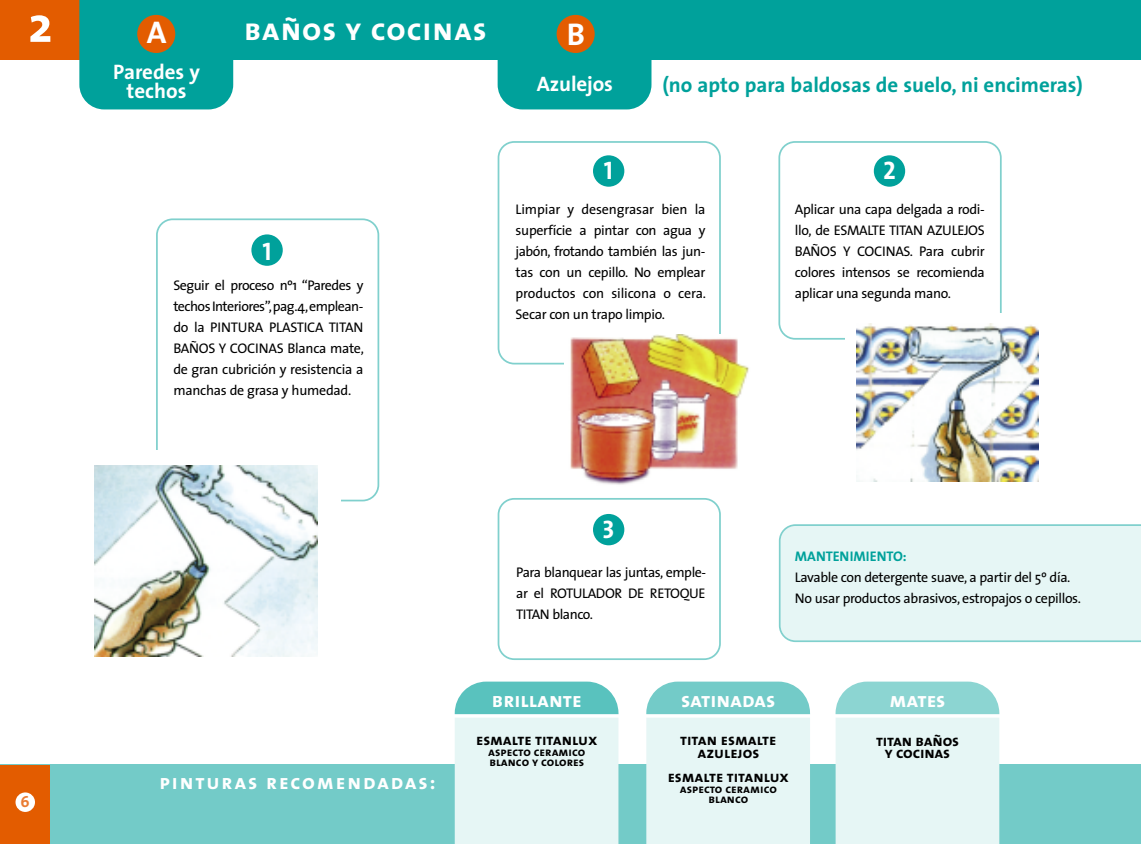
<style>
.page{position:relative;width:1141px;height:844px;background:#fff}
.page>*{position:absolute;margin:0;border:0;box-sizing:border-box;transform-origin:0 0}
.t1{font:700 50.75px "The Sans";color:#fff}
.t2{font:31.5px "The Sans Bold Caps";letter-spacing:.03em;color:#fff}
.t3{font:25.38px "The Sans Bold Caps";color:#fff}
.t4{font:700 21px "The Sans";color:#00a19b}
.t5{font:21px "The Sans Bold Caps";letter-spacing:.005em;color:#fff}
.t6{font:700 21px/19.2px "The Sans";letter-spacing:-.005em;color:#fff;text-align:center}
.t7{font:21px "The Sans Bold Caps";letter-spacing:.09em;color:#fff}
.t8{font:15.75px/12.2px "The Sans Bold Caps";letter-spacing:-.005em;color:#000;text-align:center}
.t9{font:700 15.75px "The Sans";color:#e97c33}
.t10{font:14px/21px "The Sans";letter-spacing:-.025em;color:#000;text-align:justify}
.t11{font:14px "The Sans Bold Caps";color:#00a19b}
.t12{font:12.25px/10.5px "The Sans Bold Caps";color:#000;text-align:center}
</style>
<div class="page">
<svg style="left:498px;top:498px;width:223px;height:162px"></svg>
<div style="left:779px;top:524px;width:362px;height:118px;background:#e6f6f5"></div>
<svg style="left:778px;top:141px;width:224px;height:198px"></svg>
<div style="left:0;top:0;width:1141px;height:60px;background:#00a19b"></div>
<div style="left:0;top:0;width:185px;height:60px;background:#e35c00"></div>
<div style="left:79px;top:0;width:154px;height:109px;background:#00a19b"></div>
<div style="left:137px;top:15px;width:38px;height:38px;background:#e35c00;border-radius:50%"></div>
<div style="left:498px;top:14px;width:153px;height:95px;background:#00a19b"></div>
<div style="left:557px;top:15px;width:38px;height:38px;background:#e35c00;border-radius:50%"></div>
<svg style="left:156px;top:218px;width:223px;height:283px"></svg>
<div style="left:251px;top:234px;width:32px;height:32px;background:#00a19b;border-radius:50%"></div>
<svg style="left:498px;top:141px;width:223px;height:223px"></svg>
<div style="left:593px;top:155px;width:31px;height:32px;background:#00a19b;border-radius:50%"></div>
<div style="left:874px;top:155px;width:31px;height:32px;background:#00a19b;border-radius:50%"></div>
<div style="left:593px;top:514px;width:31px;height:31px;background:#00a19b;border-radius:50%"></div>
<img style="left:565px;top:335px;width:184px;height:150px">
<div style="left:845px;top:313px;width:210px;height:177px;background:#fff"></div>
<img style="left:857px;top:323px;width:182px;height:158px">
<div style="left:55px;top:450px;width:286px;height:229px;background:#fff"></div>
<img style="left:95px;top:465px;width:222px;height:191px">
<div style="left:0;top:764px;width:1141px;height:79px;background:#73cbc8"></div>
<div style="left:0;top:764px;width:50px;height:79px;background:#e35c00"></div>
<div style="left:16px;top:792px;width:19px;height:19px;background:#fff;border-radius:50%"></div>
<svg style="left:646px;top:681px;width:164px;height:162px;background:#d0eeec"></svg>
<svg style="left:455px;top:681px;width:164px;height:162px;background:#ccecea"></svg>
<svg style="left:836px;top:681px;width:163px;height:162px;background:#d5f0ee"></svg>
<hr style="left:448px;top:714px;width:558px;height:3px;background:#fff">
<h1 class="t1" style="left:28px;top:5px;width:26px">2</h1>
<h2 class="t2" style="left:244px;top:19px;width:244px">baños y cocinas</h2>
<h3 class="t6" style="left:113px;top:64px;width:88px">Paredes y techos</h3>
<h2 class="t2" style="left:147px;top:22px;width:21px">A</h2>
<h3 class="t3" style="left:262px;top:242px;width:11px">1</h3>
<p class="t10" style="left:173px;top:276px;width:192px">Seguir el proceso nº1 “Paredes y techos Interiores”,pag.4,emplean&shy;do la PINTURA PLASTICA TITAN BAÑOS Y COCINAS Blanca mate, de gran cubrición y resistencia a manchas de grasa y humedad.</p>
<h2 class="t2" style="left:567px;top:24px;width:20px">B</h2>
<h3 class="t6" style="left:537px;top:76px;width:78px">Azulejos</h3>
<h3 class="t4" style="left:663px;top:76px;width:422px">(no apto para baldosas de suelo, ni encimeras)</h3>
<h3 class="t3" style="left:604px;top:162px;width:11px">1</h3>
<h3 class="t3" style="left:883px;top:162px;width:14px">2</h3>
<p class="t10" style="left:516px;top:200px;width:192px">Limpiar y desengrasar bien la superfície a pintar con agua y jabón, frotando también las jun&shy;tas con un cepillo. No emplear productos con silicona o cera.<br>Secar con un trapo limpio.</p>
<p class="t10" style="left:795px;top:200px;width:191px">Aplicar una capa delgada a rodi&shy;llo, de ESMALTE TITAN AZULEJOS BAÑOS Y COCINAS. Para cubrir colores intensos se recomienda aplicar una segunda mano.</p>
<h3 class="t3" style="left:602px;top:521px;width:14px">3</h3>
<p class="t10" style="left:516px;top:563px;width:191px">Para blanquear las juntas, emple&shy;ar el ROTULADOR DE RETOQUE TITAN blanco.</p>
<p class="t11" style="left:795px;top:551px;width:113px">MANTENIMIENTO:</p>
<p class="t10" style="left:795px;top:568px;width:288px">Lavable con detergente suave, a partir del 5º día.<br>No usar productos abrasivos, estropajos o cepillos.</p>
<p class="t9" style="left:21px;top:795px;width:11px">6</p>
<h3 class="t7" style="left:159px;top:774px;width:277px">pinturas recomendadas:</h3>
<h3 class="t5" style="left:492px;top:692px;width:91px">brillante</h3>
<p class="t8" style="left:476px;top:735px;width:123px">esmalte titanlux</p>
<p class="t12" style="left:488px;top:747px;width:99px;text-align:left">aspecto ceramico blanco y colores</p>
<h3 class="t5" style="left:681px;top:692px;width:96px">satinadas</h3>
<p class="t8" style="left:680px;top:735px;width:98px">titan esmalte azulejos</p>
<p class="t8" style="left:668px;top:772px;width:123px">esmalte titanlux</p>
<p class="t12" style="left:680px;top:784px;width:99px">aspecto ceramico blanco</p>
<h3 class="t5" style="left:889px;top:692px;width:58px">mates</h3>
<p class="t8" style="left:876px;top:735px;width:85px">titan baños y cocinas</p>
</div>
